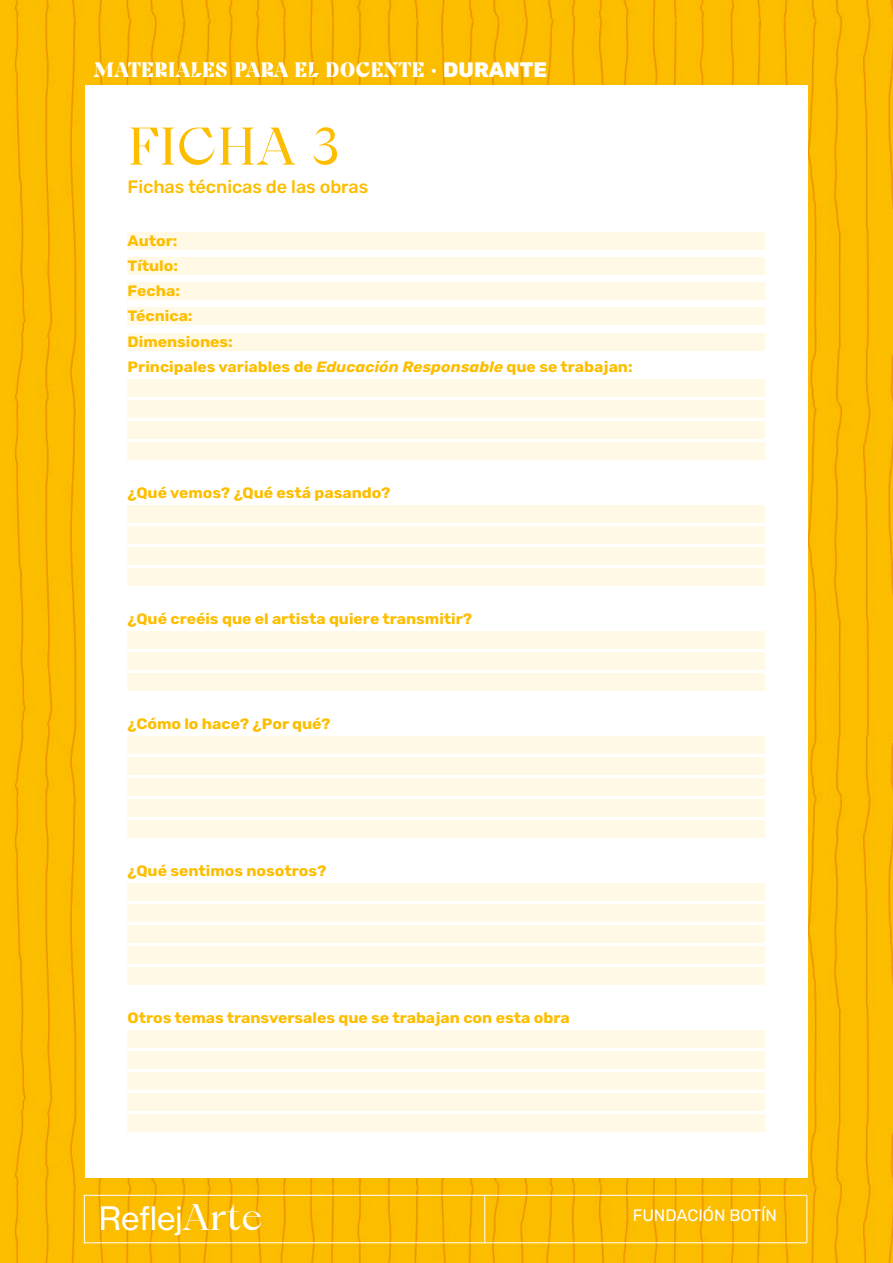
<style>
.page{position:relative;width:893px;height:1263px;background:#fff}
.page>*{position:absolute;margin:0;border:0;box-sizing:border-box;transform-origin:0 0}
.t1{font:52.95px "Cako";letter-spacing:-.005em;color:#fdbe00}
.t2{font:31.8px "N Haas Grotesk TX Pro 55 Rg";color:#fff}
.t3{font:900 21px "Cako";color:#fff}
.t4{font:500 18px "Rubik";letter-spacing:-.005em;color:#fdbe00}
.t5{font:16.5px "Rubik";color:#fff}
.t6{font:700 15px/25.2px "Rubik";color:#fdbe00;scale:1.05 1}
.s1{font-family:"Rubik";font-weight:800}
.s2{font-style:italic}
.s3{font-family:"Cako";font-size:37.05px}
</style>
<div class="page">
<img style="left:0;top:0;width:893px;height:1263px">
<hr style="left:806px;top:1195px;width:1px;height:48px;background:#fff">
<hr style="left:84px;top:1195px;width:723px;height:1px;background:#fff">
<hr style="left:84px;top:1242px;width:723px;height:1px;background:#fff">
<hr style="left:484px;top:1195px;width:1px;height:47px;background:#fff">
<hr style="left:84px;top:1195px;width:1px;height:47px;background:#fff">
<div style="left:85px;top:85px;width:723px;height:1092px;background:#fff"></div>
<div style="left:128px;top:232px;width:637px;height:17px;background:#fff9e6"></div>
<div style="left:128px;top:257px;width:637px;height:18px;background:#fff9e6"></div>
<div style="left:128px;top:282px;width:637px;height:18px;background:#fff9e6"></div>
<div style="left:128px;top:307px;width:637px;height:18px;background:#fff9e6"></div>
<div style="left:128px;top:333px;width:637px;height:17px;background:#fff9e6"></div>
<div style="left:128px;top:379px;width:637px;height:18px;background:#fff9e6"></div>
<div style="left:128px;top:400px;width:637px;height:18px;background:#fff9e6"></div>
<div style="left:128px;top:421px;width:637px;height:18px;background:#fff9e6"></div>
<div style="left:128px;top:442px;width:637px;height:18px;background:#fff9e6"></div>
<div style="left:128px;top:505px;width:637px;height:18px;background:#fff9e6"></div>
<div style="left:128px;top:526px;width:637px;height:18px;background:#fff9e6"></div>
<div style="left:128px;top:547px;width:637px;height:18px;background:#fff9e6"></div>
<div style="left:128px;top:568px;width:637px;height:18px;background:#fff9e6"></div>
<div style="left:128px;top:631px;width:637px;height:18px;background:#fff9e6"></div>
<div style="left:128px;top:652px;width:637px;height:18px;background:#fff9e6"></div>
<div style="left:128px;top:673px;width:637px;height:18px;background:#fff9e6"></div>
<div style="left:128px;top:736px;width:637px;height:18px;background:#fff9e6"></div>
<div style="left:128px;top:757px;width:637px;height:18px;background:#fff9e6"></div>
<div style="left:128px;top:778px;width:637px;height:18px;background:#fff9e6"></div>
<div style="left:128px;top:799px;width:637px;height:18px;background:#fff9e6"></div>
<div style="left:128px;top:820px;width:637px;height:18px;background:#fff9e6"></div>
<div style="left:128px;top:883px;width:637px;height:18px;background:#fff9e6"></div>
<div style="left:128px;top:904px;width:637px;height:18px;background:#fff9e6"></div>
<div style="left:128px;top:925px;width:637px;height:18px;background:#fff9e6"></div>
<div style="left:128px;top:946px;width:637px;height:18px;background:#fff9e6"></div>
<div style="left:128px;top:967px;width:637px;height:18px;background:#fff9e6"></div>
<div style="left:128px;top:1030px;width:637px;height:18px;background:#fff9e6"></div>
<div style="left:128px;top:1051px;width:637px;height:18px;background:#fff9e6"></div>
<div style="left:128px;top:1072px;width:637px;height:18px;background:#fff9e6"></div>
<div style="left:128px;top:1093px;width:637px;height:18px;background:#fff9e6"></div>
<div style="left:128px;top:1114px;width:637px;height:18px;background:#fff9e6"></div>
<h3 class="t3" style="left:94px;top:57px;width:455px">MATERIALES PARA EL DOCENTE · <span class="s1">DURANTE</span></h3>
<h1 class="t1" style="left:128px;top:116px;width:214px">FICHA 3</h1>
<p class="t4" style="left:128px;top:177px;width:242px">Fichas técnicas de las obras</p>
<p class="t6" style="left:128px;top:228px;width:483px">Autor:<br>Título:<br>Fecha:<br>Técnica:<br>Dimensiones:<br>Principales variables de <span class="s2">Educación Responsable</span> que se trabajan:</p>
<p class="t6" style="left:128px;top:480px;width:252px">¿Qué vemos? ¿Qué está pasando?</p>
<p class="t6" style="left:128px;top:606px;width:330px">¿Qué creéis que el artista quiere transmitir?</p>
<p class="t6" style="left:128px;top:711px;width:195px">¿Cómo lo hace? ¿Por qué?</p>
<p class="t6" style="left:128px;top:858px;width:191px">¿Qué sentimos nosotros?</p>
<p class="t6" style="left:128px;top:1005px;width:422px">Otros temas transversales que se trabajan con esta obra</p>
<h2 class="t2" style="left:99px;top:1199px;width:166px">Reflej<span class="s3">Arte</span></h2>
<p class="t5" style="left:633px;top:1206px;width:146px">FUNDACIÓN BOTÍN</p>
</div>
